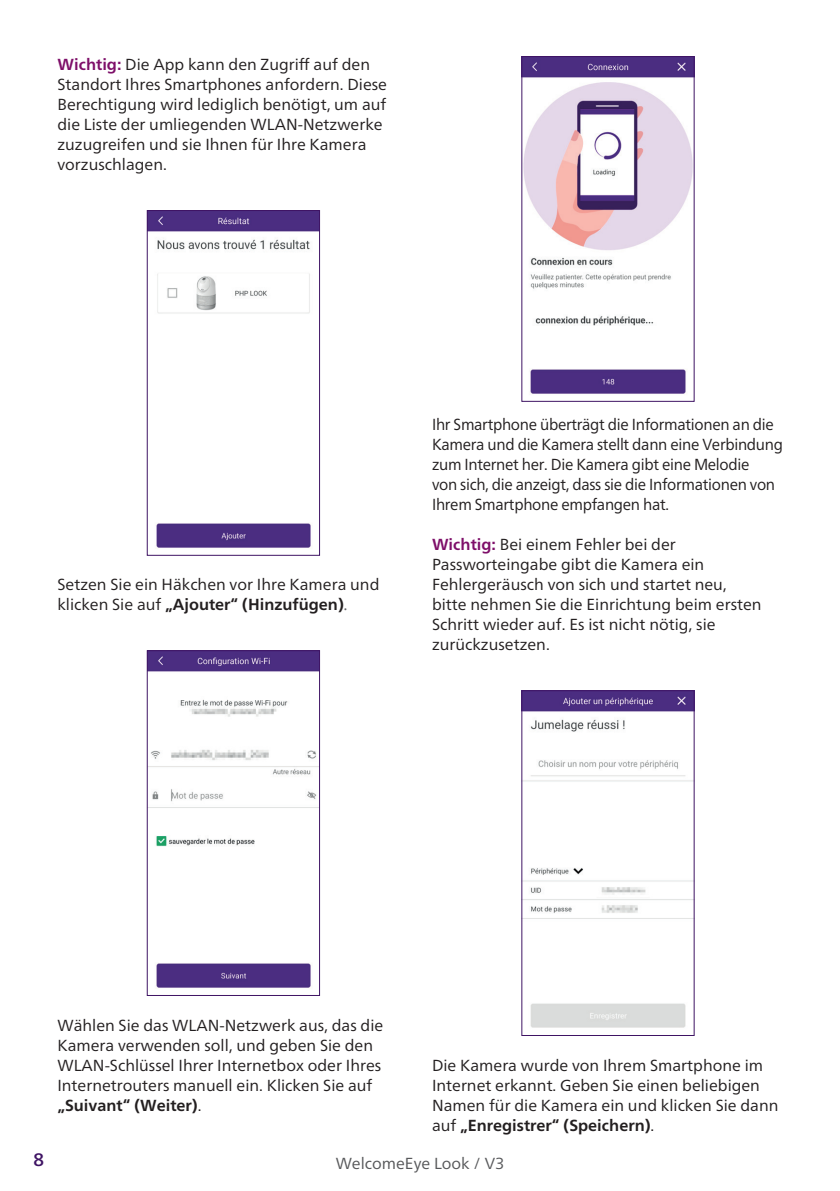
<style>
.page{position:relative;width:840px;height:1191px;background:#fff}
.page>*{position:absolute;margin:0;border:0;box-sizing:border-box;transform-origin:0 0}
.t1{font:500 18px "Frutiger Neue LT";color:#3f1464}
.t2{font:16px/20px "Frutiger Neue LT";color:#231f20}
.t3{font:16px/20px "Frutiger Neue LT";letter-spacing:-.02em;color:#231f20;scale:.95 1}
.t4{font:16px "Frutiger Neue LT";color:#57585a}
.s1{font-weight:700;color:#7e0f69}
.s2{font-weight:700}
.s3{font-family:"Gill Sans";color:#636366}
</style>
<div class="page">
<img style="left:149px;top:212px;width:168px;height:336px">
<div style="left:147px;top:210px;width:172px;height:345px;border:1px solid #3f1464"></div>
<img style="left:149px;top:652px;width:168px;height:336px">
<div style="left:147px;top:650px;width:172px;height:345px;border:1px solid #3f1464"></div>
<img style="left:523px;top:58px;width:169px;height:336px">
<div style="left:521px;top:56px;width:173px;height:345px;border:1px solid #3f1464"></div>
<img style="left:523px;top:692px;width:169px;height:336px">
<div style="left:521px;top:690px;width:173px;height:345px;border:1px solid #3f1464"></div>
<p class="t2" style="left:57px;top:54px;width:331px"><span class="s1">Wichtig:</span> Die App kann den Zugriff auf den Standort Ihres Smartphones anfordern. Diese Berechtigung wird lediglich benötigt, um auf die Liste der umliegenden WLAN-Netzwerke zuzugreifen und sie Ihnen für Ihre Kamera vorzuschlagen.</p>
<p class="t2" style="left:57px;top:574px;width:323px">Setzen Sie ein Häkchen vor Ihre Kamera und klicken Sie auf <span class="s2">„Ajouter“ (Hinzufügen)</span><span class="s3">.</span></p>
<p class="t3" style="left:432px;top:414px;width:371px">Ihr Smartphone überträgt die Informationen an die Kamera und die Kamera stellt dann eine Verbindung zum Internet her. Die Kamera gibt eine Melodie<br>von sich, die anzeigt, dass sie die Informationen von Ihrem Smartphone empfangen hat.</p>
<p class="t2" style="left:432px;top:534px;width:331px"><span class="s1">Wichtig:</span> Bei einem Fehler bei der Passworteingabe gibt die Kamera ein Fehlergeräusch von sich und startet neu, bitte nehmen Sie die Einrichtung beim ersten Schritt wieder auf. Es ist nicht nötig, sie zurückzusetzen.</p>
<p class="t2" style="left:57px;top:1014px;width:327px">Wählen Sie das WLAN-Netzwerk aus, das die Kamera verwenden soll, und geben Sie den WLAN-Schlüssel Ihrer Internetbox oder Ihres Internetrouters manuell ein. Klicken Sie auf <span class="s2">„Suivant“ (Weiter)</span>.</p>
<p class="t2" style="left:432px;top:1054px;width:348px">Die Kamera wurde von Ihrem Smartphone im Internet erkannt. Geben Sie einen beliebigen Namen für die Kamera ein und klicken Sie dann auf <span class="s2">„Enregistrer“ (Speichern)</span>.</p>
<p class="t1" style="left:34px;top:1149px;width:12px">8</p>
<p class="t4" style="left:335px;top:1153px;width:170px">WelcomeEye Look / V3</p>
</div>
